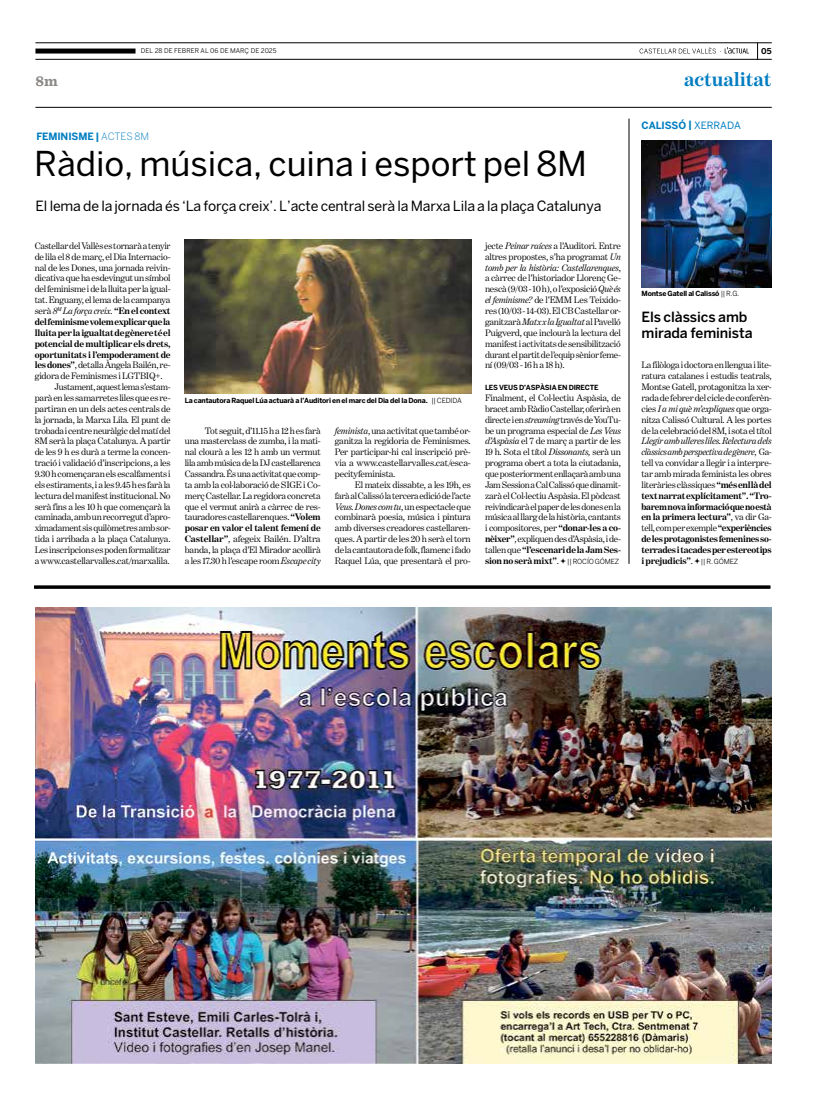
<style>
.page{position:relative;width:820px;height:1106px;background:#fff}
.page>*{position:absolute;margin:0;border:0;box-sizing:border-box;transform-origin:0 0}
.t1{font:34px "Benton Sans";color:#000}
.t2{font:700 20px "Benton Modern One";letter-spacing:-.005em;color:#007dc1}
.t3{font:700 15px "Sentinel";color:#8c8886}
.t4{font:14px "Benton Sans";letter-spacing:-.01em;color:#000}
.t5{font:500 14px/16px "Benton Sans";letter-spacing:-.01em;color:#000}
.t6{font:700 10px "Benton Sans";letter-spacing:-.01em;color:#007dc1}
.t7{font:9.5px/10.9px "Benton Modern One";letter-spacing:-.02em;color:#000;text-align:justify}
.t8{font:700 9.5px/10.9px "Benton Modern One";letter-spacing:-.02em;color:#000;text-align:justify}
.t9{font:italic 9.5px "Benton Modern One";letter-spacing:-.02em;color:#000}
.t10{font:700 8px "Benton Sans";color:#000}
.t11{font:700 7px "Benton Sans";letter-spacing:-.025em;color:#000}
.t12{font:6.5px "Benton Sans";letter-spacing:.005em;color:#000}
.s1{font-weight:300}
.s2{font-style:normal}
.s3{font-weight:700;font-style:normal}
.s4{font-weight:700}
.s5{font-style:italic}
.s6{font-weight:400}
.s7{font-family:"Benton Sans";font-size:7px}
.s8{font-weight:400;font-style:italic}
.s9{font-family:"Benton Sans";font-weight:400;font-size:7px}
</style>
<div class="page">
<svg style="left:757px;top:44px;width:1px;height:15px"></svg>
<svg style="left:639px;top:47px;width:109px;height:7px"></svg>
<hr style="left:35px;top:107px;width:736px;height:1px;background:#000">
<hr style="left:35px;top:43px;width:736px;height:1px;background:#000">
<hr style="left:35px;top:59px;width:736px;height:1px;background:#000">
<div style="left:35px;top:49px;width:100px;height:5px;background:#000"></div>
<img style="left:35px;top:607px;width:736px;height:456px">
<hr style="left:34px;top:585px;width:736px;height:3px;background:#000">
<img style="left:185px;top:239px;width:286px;height:154px">
<hr style="left:628px;top:119px;width:1px;height:445px;background:#000">
<svg style="left:694px;top:558px;width:5px;height:6px"></svg>
<img style="left:641px;top:140px;width:130px;height:147px">
<svg style="left:560px;top:558px;width:5px;height:6px"></svg>
<p class="t12" style="left:141px;top:47px;width:137px">DEL 28 DE FEBRER AL 06 DE MARÇ DE 2025</p>
<p class="t10" style="left:761px;top:46px;width:12px">05</p>
<h3 class="t3" style="left:35px;top:69px;width:24px">8m</h3>
<h2 class="t2" style="left:684px;top:68px;width:89px">actualitat</h2>
<p class="t6" style="left:36px;top:131px;width:114px">FEMINISME | <span class="s1">ACTES 8M</span></p>
<h1 class="t1" style="left:34px;top:144px;width:554px">Ràdio, música, cuina i esport pel 8M</h1>
<h3 class="t4" style="left:36px;top:197px;width:567px">El lema de la jornada és ‘La força creix’. L’acte central serà la Marxa Lila a la plaça Catalunya</h3>
<p class="t7" style="left:35px;top:240px;width:137px">Castellar del Vallès es tornarà a tenyir</p>
<p class="t7" style="left:35px;top:251px;width:137px">de lila el 8 de març, el Dia Internacio-</p>
<p class="t7" style="left:35px;top:262px;width:137px">nal de les Dones, una jornada reivin-</p>
<p class="t7" style="left:35px;top:273px;width:137px">dicativa que ha esdevingut un símbol</p>
<p class="t7" style="left:35px;top:284px;width:137px">del feminisme i de la lluita per la igual-</p>
<p class="t7" style="left:35px;top:294px;width:137px">tat. Enguany, el lema de la campanya</p>
<p class="t9" style="left:35px;top:305px;width:137px"><span class="s2">serà</span> 8<sup>M</sup> La força creix. <span class="s3">“En el context</span></p>
<p class="t8" style="left:35px;top:316px;width:137px">del feminisme volem explicar que la</p>
<p class="t8" style="left:35px;top:327px;width:137px">lluita per la igualtat de gènere té el</p>
<p class="t8" style="left:35px;top:338px;width:137px">potencial de multiplicar els drets,</p>
<p class="t8" style="left:35px;top:349px;width:137px">oportunitats i l’empoderament de</p>
<p class="t7" style="left:35px;top:360px;width:137px"><span class="s4">les dones”</span>, detalla Àngela Bailén, re-</p>
<p class="t7" style="left:35px;top:370px;width:129px">gidora de Feminismes i LGTBIQ+.</p>
<p class="t7" style="left:55px;top:381px;width:117px">Justament, aquest lema s’estam-</p>
<p class="t7" style="left:35px;top:392px;width:137px">parà en les samarretes liles que es re-</p>
<p class="t7" style="left:35px;top:403px;width:137px">partiran en un dels actes centrals de</p>
<p class="t7" style="left:35px;top:414px;width:137px">la jornada, la Marxa Lila<span class="s5">.</span> El punt de</p>
<p class="t7" style="left:35px;top:425px;width:137px">trobada i centre neuràlgic del matí del</p>
<p class="t7" style="left:35px;top:436px;width:137px">8M serà la plaça Catalunya. A partir</p>
<p class="t7" style="left:35px;top:446px;width:137px">de les 9 h es durà a terme la concen-</p>
<p class="t7" style="left:35px;top:457px;width:137px">tració i validació d’inscripcions, a les</p>
<p class="t7" style="left:35px;top:468px;width:137px">9.30 h començaran els escalfaments i</p>
<p class="t7" style="left:35px;top:479px;width:137px">els estiraments, i a les 9.45 h es farà la</p>
<p class="t7" style="left:35px;top:490px;width:137px">lectura del manifest institucional. No</p>
<p class="t7" style="left:35px;top:501px;width:137px">serà fins a les 10 h que començarà la</p>
<p class="t7" style="left:35px;top:512px;width:137px">caminada, amb un recorregut d’apro-</p>
<p class="t7" style="left:35px;top:522px;width:137px">ximadament sis quilòmetres amb sor-</p>
<p class="t7" style="left:35px;top:533px;width:137px">tida i arribada a la plaça Catalunya.</p>
<p class="t7" style="left:35px;top:544px;width:137px">Les inscripcions es poden formalitzar</p>
<p class="t7" style="left:35px;top:555px;width:136px">a www.castellarvalles.cat/marxalila.</p>
<p class="t11" style="left:185px;top:396px;width:278px">La cantautora Raquel Lúa actuarà a l’Auditori en el marc del Dia del la Dona. <span class="s6">|| CEDIDA</span></p>
<p class="t7" style="left:185px;top:425px;width:137px;text-indent:20px">Tot seguit, d’11.15 h a 12 h es farà una masterclass de zumba, i la mati&shy;nal clourà a les 12 h amb un vermut lila amb música de la DJ castellarenca Cassandra. És una activitat que comp&shy;ta amb la col·laboració de SIGE i Co&shy;merç Castellar. La regidora concreta que el vermut anirà a càrrec de res&shy;tauradores castellarenques. <span class="s4">“Volem posar en valor el talent femení de Castellar”</span>, afegeix Bailén. D’altra banda, la plaça d’El Mirador acollirà a les 17.30 h l’escape room <span class="s5">Escape city</span></p>
<p class="t7" style="left:335px;top:425px;width:137px"><span class="s5">feminista</span>, una activitat que també or&shy;ganitza la regidoria de Feminismes.<br>Per participar-hi cal inscripció prè&shy;via a www.castellarvalles.cat/esca&shy;pecityfeminista.</p>
<p class="t7" style="left:335px;top:479px;width:137px;text-indent:20px">El mateix dissabte, a les 19h, es farà al Calissó la tercera edició de l’acte <span class="s5">Veus. Dones com tu</span>, un espectacle que combinarà poesia, música i pintura amb diverses creadores castellaren&shy;ques. A partir de les 20 h serà el torn de la cantautora de folk, flamenc i fado Raquel Lúa, que presentarà el pro-</p>
<p class="t7" style="left:485px;top:240px;width:137px">jecte <span class="s5">Peinar raíces</span> a l’Auditori. Entre altres propostes, s’ha programat <span class="s5">Un tomb per la història: Castellarenques</span>, a càrrec de l’historiador Llorenç Ge&shy;nescà (9/03 - 10 h), o l’exposició <span class="s5">Què és el feminisme?</span> de l’EMM Les Teixido&shy;res (10/03 - 14-03). El CB Castellar or&shy;ganitzarà <span class="s5">Matx x la Igualtat</span> al Pavelló Puigverd, que inclourà la lectura del manifest i activitats de sensibilització durant el partit de l’equip sènior feme&shy;ní (09/03 - 16 h a 18 h).</p>
<p class="t11" style="left:485px;top:383px;width:115px">LES VEUS D’ASPÀSIA EN DIRECTE</p>
<p class="t7" style="left:485px;top:392px;width:137px">Finalment, el Col·lectiu Aspàsia, de bracet amb Ràdio Castellar, oferirà en directe i en <span class="s5">streaming</span> través de YouTu&shy;be un programa especial de <span class="s5">Les Veus d’Aspàsia</span> el 7 de març a partir de les 19 h. Sota el títol <span class="s5">Dissonants,</span> serà un programa obert a tota la ciutadania, que posteriorment enllaçarà amb una Jam Session a Cal Calissó que dinamit&shy;zarà el Col·lectiu Aspàsia. El pòdcast reivindicarà el paper de les dones en la música al llarg de la història, cantants i compositores, per <span class="s4">“donar-les a co&shy;nèixer”</span>, expliquen des d’Aspàsia, i de&shy;tallen que <span class="s4">“l’escenari de la Jam Ses&shy;sion no serà mixt”</span>. <span class="s7">|| ROCÍO GÓMEZ</span></p>
<p class="t6" style="left:641px;top:120px;width:101px">CALISSÓ | <span class="s6">XERRADA</span></p>
<p class="t11" style="left:641px;top:289px;width:99px">Montse Gatell al Calissó <span class="s6">|| R.G.</span></p>
<h3 class="t5" style="left:641px;top:309px;width:113px">Els clàssics amb mirada feminista</h3>
<p class="t7" style="left:641px;top:360px;width:132px">La filòloga i doctora en llengua i lite&shy;ratura catalanes i estudis teatrals, Montse Gatell, protagonitza la xer&shy;rada de febrer del cicle de conferèn&shy;cies <span class="s5">I a mi què m’expliques</span> que orga&shy;nitza Calissó Cultural. A les portes de la celebració del 8M, i sota el títol</p>
<p class="t8" style="left:641px;top:435px;width:132px"><span class="s8">Llegir amb ulleres liles. Relectura dels clàssics amb perspectiva de gènere</span><span class="s6">, Ga&shy;tell va convidar a llegir i a interpre&shy;tar amb mirada feminista les obres literàries clàssiques</span> “més enllà del text narrat explícitament”. “Tro&shy;barem nova informació que no està en la primera lectura”<span class="s6">, va dir Ga&shy;tell, com per exemple</span> “experiències de les protagonistes femenines so&shy;terrades i tacades per estereotips i prejudicis”<span class="s6">.</span> <span class="s9">|| R. GÓMEZ</span></p>
</div>
